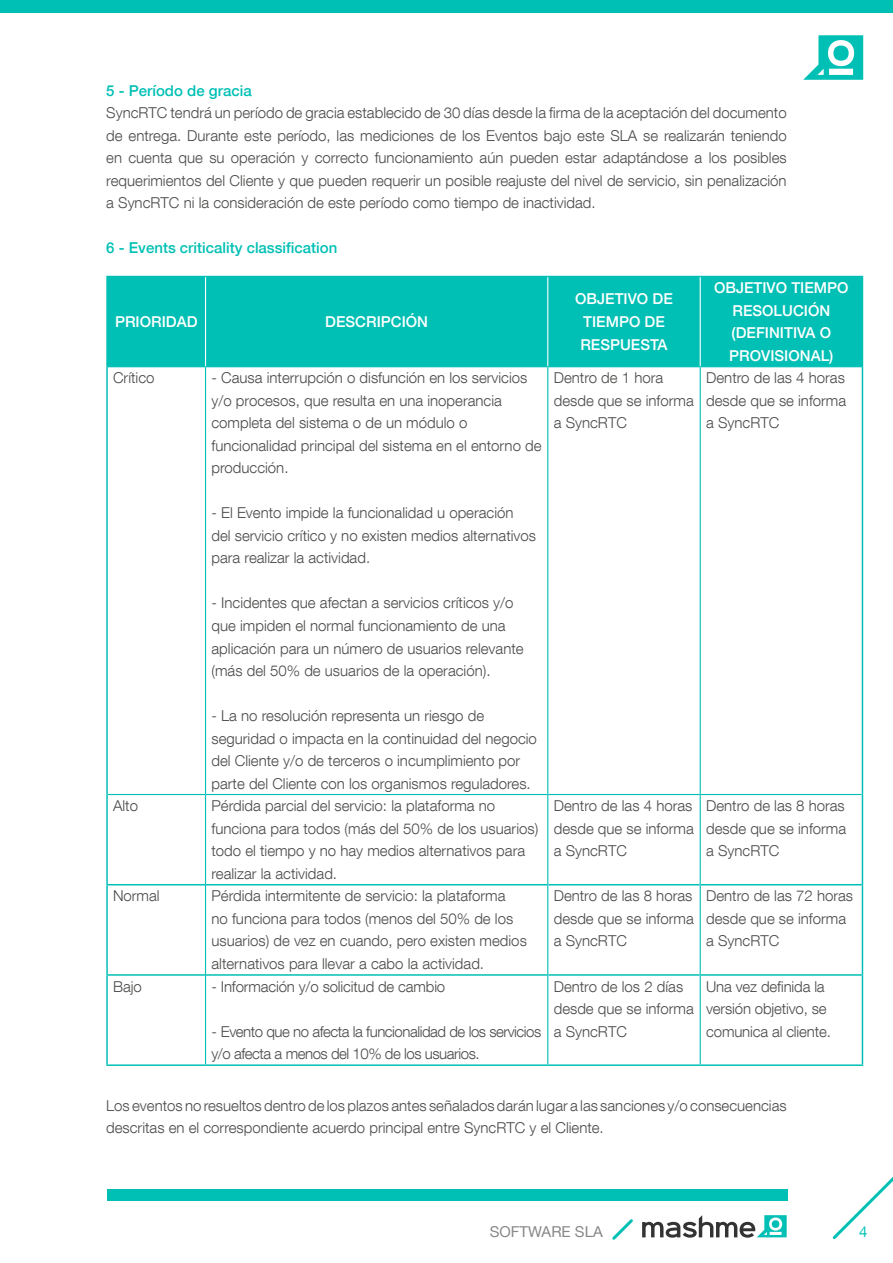
<style>
.page{position:relative;width:893px;height:1263px;background:#fff}
.page>*{position:absolute;margin:0;border:0;box-sizing:border-box;transform-origin:0 0}
.t1{font:300 15px/22.5px "Helvetica Neue";color:#4a4a49}
.t2{font:500 15px/22.5px "Helvetica Neue";color:#fff;text-align:center}
.t3{font:300 15px/22.5px "Helvetica Neue";letter-spacing:-.03em;color:#4a4a49}
.t4{font:500 15px "Helvetica Neue";color:#00c0b5}
.t5{font:15px "Helvetica Neue";color:#878787}
.t6{font:15px "Helvetica Neue";color:#00c0b5}
</style>
<div class="page">
<div style="left:0;top:0;width:893px;height:13px;background:#00c0b5"></div>
<svg style="left:642px;top:1215px;width:145px;height:23px"></svg>
<svg style="left:832px;top:1177px;width:61px;height:63px"></svg>
<svg style="left:612px;top:1219px;width:21px;height:21px"></svg>
<svg style="left:803px;top:35px;width:60px;height:45px"></svg>
<div style="left:107px;top:1189px;width:681px;height:12px;background:#00c0b5"></div>
<div style="left:108px;top:277px;width:754px;height:89px;background:#00c0b5"></div>
<hr style="left:106px;top:276px;width:100px;height:1px;background:#00c0b5">
<hr style="left:106px;top:277px;width:2px;height:90px;background:#00c0b5">
<hr style="left:206px;top:276px;width:342px;height:1px;background:#00c0b5">
<hr style="left:548px;top:276px;width:152px;height:1px;background:#00c0b5">
<hr style="left:700px;top:276px;width:163px;height:1px;background:#00c0b5">
<hr style="left:862px;top:277px;width:1px;height:90px;background:#00c0b5">
<hr style="left:106px;top:367px;width:2px;height:427px;background:#00c0b5">
<hr style="left:862px;top:367px;width:1px;height:427px;background:#00c0b5">
<hr style="left:106px;top:794px;width:2px;height:90px;background:#00c0b5">
<hr style="left:862px;top:794px;width:1px;height:90px;background:#00c0b5">
<hr style="left:106px;top:884px;width:99px;height:1px;background:#00c0b5">
<hr style="left:106px;top:885px;width:2px;height:89px;background:#00c0b5">
<hr style="left:206px;top:884px;width:341px;height:1px;background:#00c0b5">
<hr style="left:548px;top:884px;width:152px;height:1px;background:#00c0b5">
<hr style="left:701px;top:884px;width:162px;height:1px;background:#00c0b5">
<hr style="left:862px;top:885px;width:1px;height:89px;background:#00c0b5">
<hr style="left:106px;top:974px;width:99px;height:2px;background:#00c0b5">
<hr style="left:106px;top:976px;width:2px;height:88px;background:#00c0b5">
<hr style="left:206px;top:974px;width:341px;height:2px;background:#00c0b5">
<hr style="left:548px;top:974px;width:152px;height:2px;background:#00c0b5">
<hr style="left:701px;top:974px;width:162px;height:2px;background:#00c0b5">
<hr style="left:862px;top:976px;width:1px;height:88px;background:#00c0b5">
<hr style="left:106px;top:1064px;width:100px;height:2px;background:#00c0b5">
<hr style="left:206px;top:1064px;width:342px;height:2px;background:#00c0b5">
<hr style="left:548px;top:1064px;width:152px;height:2px;background:#00c0b5">
<hr style="left:700px;top:1064px;width:163px;height:2px;background:#00c0b5">
<hr style="left:108px;top:366px;width:98px;height:1px;background:#00c0b5">
<hr style="left:206px;top:366px;width:342px;height:1px;background:#00c0b5">
<hr style="left:205px;top:367px;width:1px;height:427px;background:#00c0b5">
<hr style="left:548px;top:366px;width:152px;height:1px;background:#00c0b5">
<hr style="left:547px;top:367px;width:1px;height:427px;background:#00c0b5">
<hr style="left:700px;top:366px;width:162px;height:1px;background:#00c0b5">
<hr style="left:700px;top:367px;width:1px;height:427px;background:#00c0b5">
<hr style="left:108px;top:794px;width:98px;height:1px;background:#00c0b5">
<hr style="left:206px;top:794px;width:342px;height:1px;background:#00c0b5">
<hr style="left:205px;top:795px;width:1px;height:90px;background:#00c0b5">
<hr style="left:548px;top:794px;width:152px;height:1px;background:#00c0b5">
<hr style="left:547px;top:795px;width:1px;height:90px;background:#00c0b5">
<hr style="left:700px;top:794px;width:162px;height:1px;background:#00c0b5">
<hr style="left:700px;top:795px;width:1px;height:90px;background:#00c0b5">
<hr style="left:205px;top:885px;width:1px;height:90px;background:#00c0b5">
<hr style="left:547px;top:885px;width:1px;height:90px;background:#00c0b5">
<hr style="left:700px;top:885px;width:1px;height:90px;background:#00c0b5">
<hr style="left:205px;top:975px;width:1px;height:89px;background:#00c0b5">
<hr style="left:547px;top:975px;width:1px;height:89px;background:#00c0b5">
<hr style="left:700px;top:975px;width:1px;height:89px;background:#00c0b5">
<hr style="left:205px;top:277px;width:1px;height:89px;background:#fff">
<hr style="left:547px;top:277px;width:1px;height:89px;background:#fff">
<hr style="left:700px;top:277px;width:1px;height:89px;background:#fff">
<p class="t4" style="left:106px;top:81px;width:147px">5 - Período de gracia</p>
<p class="t1" style="left:106px;top:101px;width:682px;text-align:justify">SyncRTC tendrá un período de gracia establecido de 30 días desde la firma de la aceptación del documento de entrega. Durante este período, las mediciones de los Eventos bajo este SLA se realizarán teniendo en cuenta que su operación y correcto funcionamiento aún pueden estar adaptándose a los posibles requerimientos del Cliente y que pueden requerir un posible reajuste del nivel de servicio, sin penalización a SyncRTC ni la consideración de este período como tiempo de inactividad.</p>
<p class="t4" style="left:106px;top:239px;width:232px">6 - Events criticality classification</p>
<p class="t2" style="left:115px;top:310px;width:84px">PRIORIDAD</p>
<p class="t2" style="left:325px;top:310px;width:104px">DESCRIPCIÓN</p>
<p class="t1" style="left:113px;top:367px;width:43px">Crítico</p>
<p class="t1" style="left:212px;top:367px;width:332px">- Causa interrupción o disfunción en los servicios y/o procesos, que resulta en una inoperancia completa del sistema o de un módulo o funcionalidad principal del sistema en el entorno de producción.</p>
<p class="t1" style="left:212px;top:502px;width:326px">- El Evento impide la funcionalidad u operación del servicio crítico y no existen medios alternativos para realizar la actividad.</p>
<p class="t1" style="left:212px;top:592px;width:314px">- Incidentes que afectan a servicios críticos y/o que impiden el normal funcionamiento de una aplicación para un número de usuarios relevante (más del 50% de usuarios de la operación).</p>
<p class="t1" style="left:212px;top:704px;width:327px">- La no resolución representa un riesgo de seguridad o impacta en la continuidad del negocio del Cliente y/o de terceros o incumplimiento por parte del Cliente con los organismos reguladores.</p>
<p class="t2" style="left:575px;top:288px;width:99px">OBJETIVO DE<br>TIEMPO DE<br>RESPUESTA</p>
<p class="t2" style="left:714px;top:276px;width:136px">OBJETIVO TIEMPO<br>RESOLUCIÓN (DEFINITIVA O<br>PROVISIONAL)</p>
<p class="t1" style="left:554px;top:367px;width:142px">Dentro de 1 hora desde que se informa a SyncRTC</p>
<p class="t1" style="left:706px;top:367px;width:142px;text-align:justify">Dentro de las 4 horas desde que se informa a SyncRTC</p>
<p class="t1" style="left:113px;top:794px;width:27px">Alto</p>
<p class="t1" style="left:211px;top:794px;width:328px">Pérdida parcial del servicio: la plataforma no funciona para todos (más del 50% de los usuarios) todo el tiempo y no hay medios alternativos para realizar la actividad.</p>
<p class="t1" style="left:554px;top:794px;width:142px;text-align:justify">Dentro de las 4 horas desde que se informa a SyncRTC</p>
<p class="t1" style="left:706px;top:794px;width:142px;text-align:justify">Dentro de las 8 horas desde que se informa a SyncRTC</p>
<p class="t1" style="left:113px;top:884px;width:48px">Normal</p>
<p class="t1" style="left:211px;top:884px;width:317px">Pérdida intermitente de servicio: la plataforma<br>no funciona para todos (menos del 50% de los usuarios) de vez en cuando, pero existen medios alternativos para llevar a cabo la actividad.</p>
<p class="t1" style="left:554px;top:884px;width:142px;text-align:justify">Dentro de las 8 horas desde que se informa a SyncRTC</p>
<p class="t1" style="left:706px;top:884px;width:148px">Dentro de las 72 horas desde que se informa a SyncRTC</p>
<p class="t1" style="left:113px;top:975px;width:30px">Bajo</p>
<p class="t1" style="left:211px;top:975px;width:235px">- Información y/o solicitud de cambio</p>
<p class="t3" style="left:211px;top:1020px;width:331px">- Evento que no afecta la funcionalidad de los servicios y/o afecta a menos del 10% de los usuarios.</p>
<p class="t1" style="left:554px;top:975px;width:142px">Dentro de los 2 días desde que se informa a SyncRTC</p>
<p class="t1" style="left:706px;top:975px;width:126px">Una vez definida la versión objetivo, se comunica al cliente.</p>
<p class="t1" style="left:106px;top:1094px;width:682px">Los eventos no resueltos dentro de los plazos antes señalados darán lugar a las sanciones y/o consecuencias descritas en el correspondiente acuerdo principal entre SyncRTC y el Cliente.</p>
<p class="t5" style="left:490px;top:1222px;width:114px">SOFTWARE SLA</p>
<p class="t6" style="left:859px;top:1222px;width:10px">4</p>
</div>
